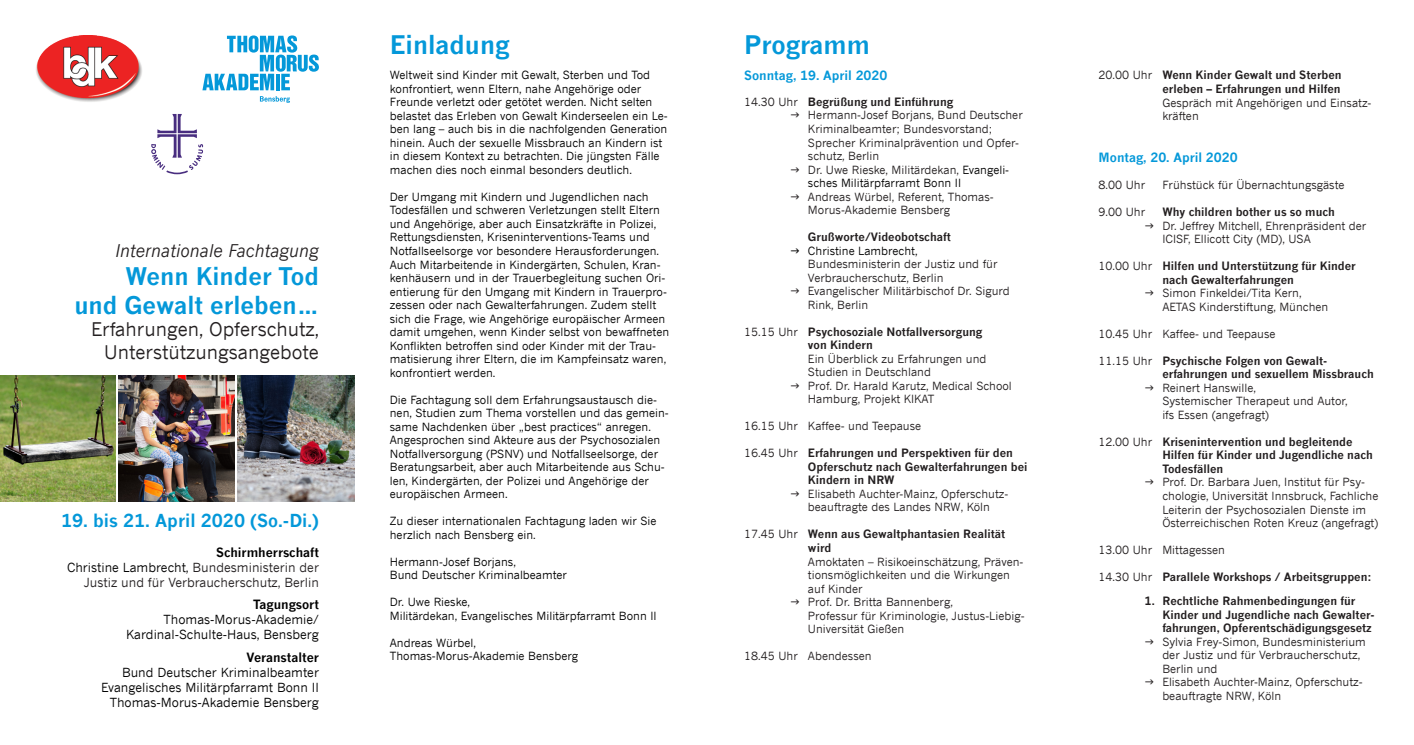
<style>
.page{position:relative;width:1414px;height:745px;background:#fff}
.page>*{position:absolute;margin:0;border:0;box-sizing:border-box;transform-origin:0 0}
.t1{font:700 25px "News Gothic";color:#0498d9}
.t2{font:700 23.75px/28.5px "News Gothic";color:#0498d9;text-align:right}
.t3{font:18.75px/22.5px "News Gothic";color:#231f20;text-align:right}
.t4{font:700 17.5px "News Gothic";color:#0498d9}
.t5{font:italic 17.5px "News Gothic";color:#231f20}
.t6{font:12.5px/15px "News Gothic";color:#000;text-align:right}
.t7{font:12.5px/15px "News Gothic";color:#231f20;text-align:right}
.t8{font:700 12.5px "News Gothic";color:#0498d9}
.t9{font:700 12.5px "News Gothic";color:#000}
.t10{font:11.25px/13.5px "News Gothic";color:#000}
.t11{font:11.25px/13.5px "News Gothic";color:#231f20}
.t12{font:700 11.25px/13.5px "News Gothic";color:#231f20}
.s1{font-weight:700;color:#000}
.s2{color:#000}
.s3{font-weight:700}
.s4{font-weight:400}
</style>
<div class="page">
<img style="left:36px;top:35px;width:106px;height:67px">
<svg style="left:202px;top:35px;width:117px;height:55px"></svg>
<svg style="left:260px;top:96px;width:30px;height:7px"></svg>
<img style="left:238px;top:375px;width:116px;height:125px">
<img style="left:0;top:375px;width:116px;height:125px">
<img style="left:119px;top:375px;width:116px;height:125px">
<svg style="left:151px;top:114px;width:52px;height:60px"></svg>
<h3 class="t5" style="left:115px;top:240px;width:205px">Internationale Fachtagung</h3>
<h2 class="t2" style="left:74px;top:262px;width:246px">Wenn Kinder Tod<br>und Gewalt erleben…</h2>
<h3 class="t3" style="left:91px;top:318px;width:229px">Erfahrungen, Opferschutz,<br>Unterstützungsangebote</h3>
<h3 class="t4" style="left:61px;top:509px;width:259px">19. bis 21. April 2020 (So.-Di.)</h3>
<p class="t7" style="left:67px;top:544px;width:253px"><span class="s1">Schirmherrschaft<br></span><span class="s2">Christine Lambrecht,</span> Bundesministerin der<br>Justiz und für Verbraucherschutz, Berlin</p>
<p class="t9" style="left:253px;top:596px;width:67px">Tagungsort</p>
<p class="t6" style="left:126px;top:611px;width:194px">Thomas-Morus-Akademie/<br>Kardinal-Schulte-Haus, Bensberg</p>
<p class="t9" style="left:246px;top:648px;width:74px">Veranstalter</p>
<p class="t6" style="left:101px;top:663px;width:219px">Bund Deutscher Kriminalbeamter<br>Evangelisches Militärpfarramt Bonn II<br>Thomas-Morus-Akademie Bensberg</p>
<h1 class="t1" style="left:390px;top:29px;width:121px">Einladung</h1>
<h1 class="t1" style="left:744px;top:29px;width:127px">Programm</h1>
<p class="t10" style="left:390px;top:68px;width:279px">Weltweit sind Kinder mit Gewalt, Sterben und Tod konfrontiert, wenn Eltern, nahe Angehörige oder Freunde verletzt oder getötet werden. Nicht selten belastet das Erleben von Gewalt Kinderseelen ein Le&shy;ben lang – auch bis in die nachfolgenden Generation hinein. Auch der sexuelle Missbrauch an Kindern ist in diesem Kontext zu betrachten. Die jüngsten Fälle machen dies noch einmal besonders deutlich.</p>
<p class="t10" style="left:390px;top:190px;width:281px">Der Umgang mit Kindern und Jugendlichen nach Todesfällen und schweren Verletzungen stellt Eltern und Angehörige, aber auch Einsatzkräfte in Polizei, Rettungsdiensten, Kriseninterventions-Teams und Notfallseelsorge vor besondere Herausforderungen.<br>Auch Mitarbeitende in Kindergärten, Schulen, Kran&shy;kenhäusern und in der Trauerbegleitung suchen Ori&shy;entierung für den Umgang mit Kindern in Trauerpro&shy;zessen oder nach Gewalterfahrungen. Zudem stellt sich die Frage, wie Angehörige europäischer Armeen damit umgehen, wenn Kinder selbst von bewaffneten Konflikten betroffen sind oder Kinder mit der Trau&shy;matisierung ihrer Eltern, die im Kampfeinsatz waren, konfrontiert werden.</p>
<p class="t10" style="left:390px;top:392px;width:280px">Die Fachtagung soll dem Erfahrungsaustausch die&shy;nen, Studien zum Thema vorstellen und das gemein&shy;same Nachdenken über „best practices“ anregen.<br>Angesprochen sind Akteure aus der Psychosozialen Notfallversorgung (PSNV) und Notfallseelsorge, der Beratungsarbeit, aber auch Mitarbeitende aus Schu&shy;len, Kindergärten, der Polizei und Angehörige der europäischen Armeen.</p>
<p class="t10" style="left:390px;top:514px;width:268px">Zu dieser internationalen Fachtagung laden wir Sie herzlich nach Bensberg ein.</p>
<p class="t10" style="left:390px;top:554px;width:179px">Hermann-Josef Borjans,<br>Bund Deutscher Kriminalbeamter</p>
<p class="t10" style="left:390px;top:595px;width:268px">Dr. Uwe Rieske,<br>Militärdekan, Evangelisches Militärpfarramt Bonn II</p>
<p class="t10" style="left:390px;top:635px;width:190px">Andreas Würbel,<br>Thomas-Morus-Akademie Bensberg</p>
<p class="t8" style="left:744px;top:68px;width:145px">Sonntag, 19. April 2020</p>
<p class="t11" style="left:808px;top:95px;width:216px;text-indent:-64px">14.30 Uhr <span class="s3">Begrüßung und Einführung </span>Hermann-Josef Borjans, Bund Deutscher Kriminalbeamter; Bundesvorstand; Sprecher Kriminalprävention und Opfer&shy;schutz, Berlin<br>Dr. Uwe Rieske, Militärdekan, <span class="s2">Evangeli&shy;sches Militärpfarramt Bonn II</span></p>
<p class="t11" style="left:808px;top:189px;width:187px">Andreas Würbel, Referent, Thomas-<br>Morus-Akademie Bensberg</p>
<p class="t12" style="left:808px;top:230px;width:144px">Grußworte/Videobotschaft</p>
<p class="t10" style="left:808px;top:243px;width:111px">Christine Lambrecht,</p>
<p class="t11" style="left:808px;top:257px;width:203px">Bundesministerin der Justiz und für<br>Verbraucherschutz, Berlin<br>Evangelischer Militärbischof Dr. Sigurd<br>Rink, Berlin</p>
<p class="t12" style="left:808px;top:324px;width:176px;text-indent:-64px"><span class="s4">15.15 Uhr</span> Psychosoziale Notfallversorgung von Kindern</p>
<p class="t11" style="left:808px;top:351px;width:205px">Ein Überblick zu Erfahrungen und<br>Studien in Deutschland<br>Prof. Dr. Harald Karutz, Medical School<br>Hamburg, Projekt KIKAT</p>
<p class="t11" style="left:744px;top:419px;width:178px">16.15 Uhr Kaffee- und Teepause</p>
<p class="t12" style="left:808px;top:446px;width:221px;text-indent:-64px"><span class="s4">16.45 Uhr</span> Erfahrungen und Perspektiven für den<br>Opferschutz nach Gewalterfahrungen bei<br>Kindern in NRW</p>
<p class="t11" style="left:808px;top:486px;width:201px">Elisabeth Auchter-Mainz, Opferschutz&shy;beauftragte des Landes NRW, Köln</p>
<p class="t12" style="left:808px;top:527px;width:199px;text-indent:-64px"><span class="s4">17.45 Uhr</span> Wenn aus Gewaltphantasien Realität wird</p>
<p class="t11" style="left:808px;top:554px;width:218px">Amoktaten – Risikoeinschätzung, Präven&shy;tionsmöglichkeiten und die Wirkungen auf Kinder<br>Prof. Dr. Britta Bannenberg,<br>Professur für Kriminologie, Justus-Liebig-<br>Universität Gießen</p>
<p class="t11" style="left:744px;top:648px;width:129px">18.45 Uhr Abendessen</p>
<p class="t12" style="left:1098px;top:68px;width:245px;text-align:right"><span class="s4">20.00 Uhr</span> Wenn Kinder Gewalt und Sterben erleben – Erfahrungen und Hilfen</p>
<p class="t11" style="left:1162px;top:95px;width:211px">Gespräch mit Angehörigen und Einsatz&shy;kräften</p>
<p class="t8" style="left:1098px;top:149px;width:141px">Montag, 20. April 2020</p>
<p class="t11" style="left:1098px;top:178px;width:48px">8.00 Uhr</p>
<p class="t11" style="left:1162px;top:178px;width:184px">Frühstück für Übernachtungsgäste</p>
<p class="t11" style="left:1098px;top:205px;width:48px">9.00 Uhr</p>
<p class="t12" style="left:1162px;top:205px;width:174px">Why children bother us so much</p>
<p class="t11" style="left:1162px;top:218px;width:205px">Dr. Jeffrey Mitchell, Ehrenpräsident der<br>ICISF, Ellicott City (MD), USA</p>
<p class="t12" style="left:1098px;top:259px;width:259px;text-align:center"><span class="s4">10.00 Uhr</span> Hilfen und Unterstützung für Kinder nach Gewalterfahrungen</p>
<p class="t11" style="left:1162px;top:286px;width:168px">Simon Finkeldei/Tita Kern,<br>AETAS Kinderstiftung, München</p>
<p class="t11" style="left:1098px;top:326px;width:178px">10.45 Uhr Kaffee- und Teepause</p>
<p class="t12" style="left:1162px;top:353px;width:213px;text-indent:-64px"><span class="s4">11.15 Uhr</span> Psychische Folgen von Gewalt&shy;erfahrungen und sexuellem Missbrauch</p>
<p class="t11" style="left:1162px;top:380px;width:187px">Reinert Hanswille,<br>Systemischer Therapeut und Autor, ifs Essen (angefragt)</p>
<p class="t12" style="left:1162px;top:434px;width:212px;text-indent:-64px"><span class="s4">12.00 Uhr</span> Krisenintervention und begleitende<br>Hilfen für Kinder und Jugendliche nach<br>Todesfällen</p>
<p class="t11" style="left:1162px;top:475px;width:218px">Prof. Dr. Barbara Juen, Institut für Psy&shy;chologie, Universität Innsbruck, Fachliche Leiterin der Psychosozialen Dienste im Österreichischen Roten Kreuz (angefragt)</p>
<p class="t11" style="left:1098px;top:542px;width:128px">13.00 Uhr Mittagessen</p>
<p class="t12" style="left:1098px;top:569px;width:274px"><span class="s4">14.30 Uhr</span> Parallele Workshops / Arbeitsgruppen:</p>
<p class="t12" style="left:1162px;top:593px;width:214px;text-indent:-18px">1. Rechtliche Rahmenbedingungen für<br>Kinder und Jugendliche nach Gewalter&shy;fahrungen, Opferentschädigungsgesetz</p>
<p class="t11" style="left:1162px;top:634px;width:205px">Sylvia Frey-Simon, Bundesministerium der Justiz und für Verbraucherschutz,<br>Berlin und<br>Elisabeth Auchter-Mainz, Opferschutz&shy;beauftragte NRW, Köln</p>
</div>
